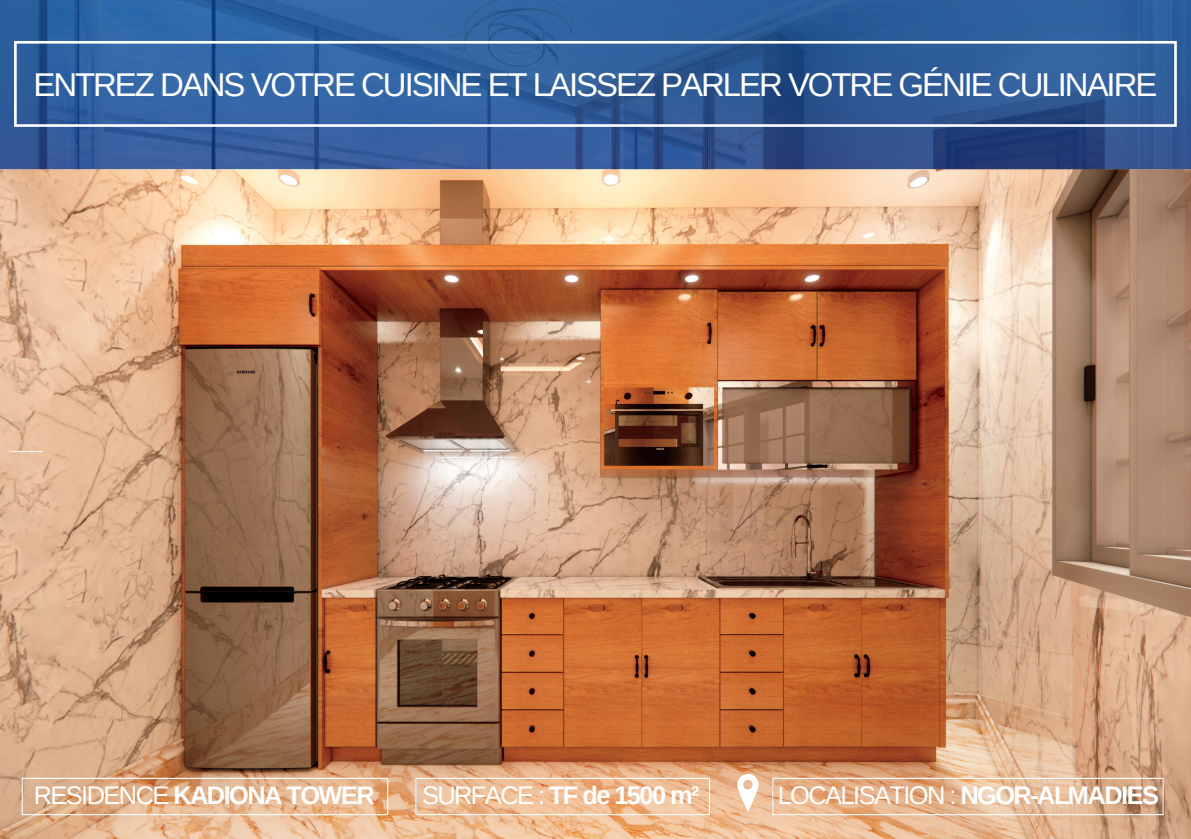
<style>
.page{position:relative;width:1191px;height:839px;background:#fff}
.page>*{position:absolute;margin:0;border:0;box-sizing:border-box;transform-origin:0 0}
.t1{font:32.95px "Arimo";letter-spacing:-.06em;color:#fff}
.t2{font:700 25.45px "Arimo";letter-spacing:-.06em;color:#fff}
.t3{font:25.45px "Arimo";letter-spacing:-.06em;color:#fff}
.s1{font-weight:400}
.s2{font-weight:700}
</style>
<div class="page">
<img style="left:0;top:169px;width:1190px;height:670px">
<hr style="left:22px;top:779px;width:1px;height:35px;background:#fff">
<hr style="left:387px;top:779px;width:1px;height:35px;background:#fff">
<hr style="left:22px;top:778px;width:366px;height:1px;background:#fff">
<hr style="left:22px;top:814px;width:366px;height:1px;background:#fff">
<hr style="left:772px;top:779px;width:1px;height:35px;background:#fff">
<hr style="left:1162px;top:779px;width:1px;height:35px;background:#fff">
<hr style="left:772px;top:778px;width:391px;height:1px;background:#fff">
<hr style="left:772px;top:814px;width:391px;height:1px;background:#fff">
<svg style="left:737px;top:774px;width:21px;height:38px"></svg>
<hr style="left:415px;top:779px;width:1px;height:35px;background:#fff">
<hr style="left:709px;top:779px;width:1px;height:35px;background:#fff">
<hr style="left:415px;top:778px;width:295px;height:1px;background:#fff">
<hr style="left:415px;top:814px;width:295px;height:1px;background:#fff">
<img style="left:0;top:0;width:1190px;height:169px">
<hr style="left:14px;top:44px;width:3px;height:80px;background:#fff">
<hr style="left:1174px;top:44px;width:2px;height:80px;background:#fff">
<hr style="left:14px;top:41px;width:1162px;height:3px;background:#fff">
<hr style="left:14px;top:124px;width:1162px;height:3px;background:#fff">
<p class="t1" style="left:33px;top:66px;width:1125px">ENTREZ DANS VOTRE CUISINE ET LAISSEZ PARLER VOTRE GÉNIE CULINAIRE</p>
<p class="t2" style="left:34px;top:781px;width:342px"><span class="s1">RESIDENCE</span> KADIONA TOWER</p>
<p class="t2" style="left:422px;top:781px;width:279px"><span class="s1">SURFACE :</span> TF de 1500 m²</p>
<p class="t3" style="left:777px;top:781px;width:383px">LOCALISATION : <span class="s2">NGOR-ALMADIES</span></p>
</div>
